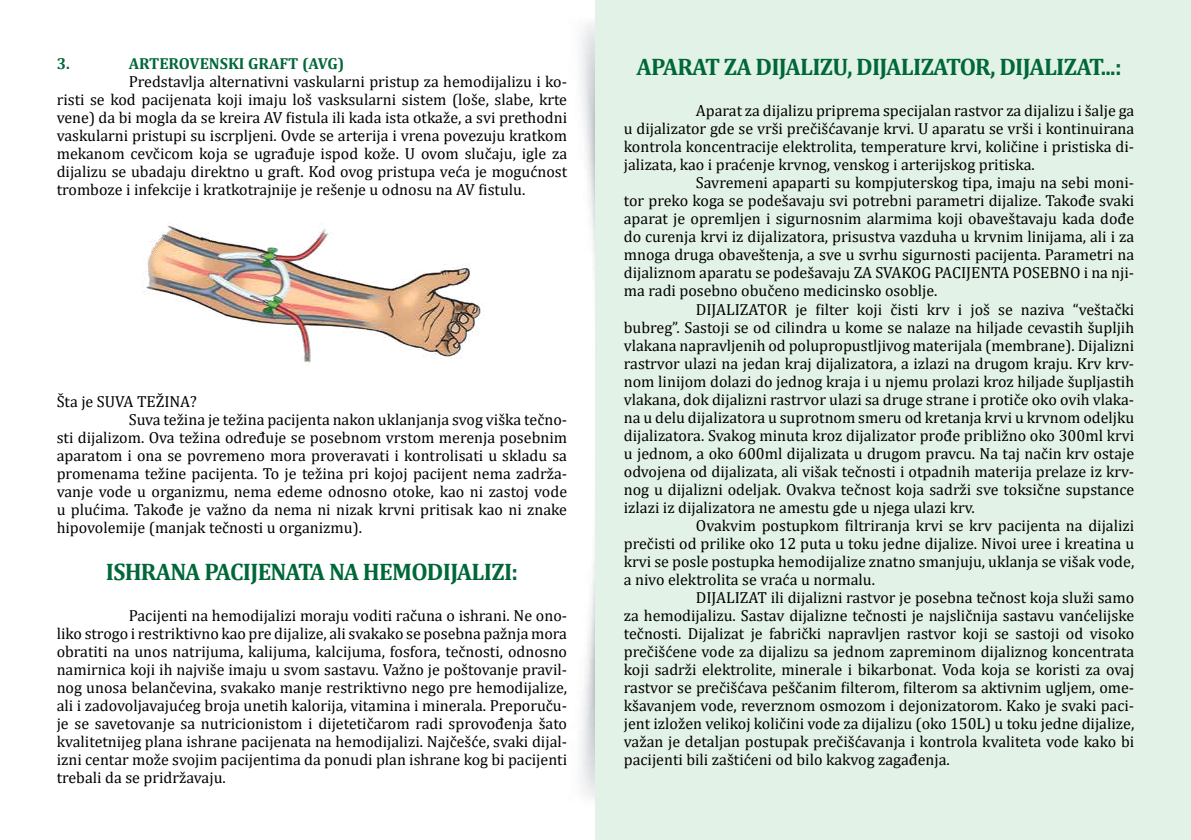
<style>
.page{position:relative;width:1191px;height:840px;background:#fff}
.page>*{position:absolute;margin:0;border:0;box-sizing:border-box;transform-origin:0 0}
.t1{font:700 24px "Cambria";letter-spacing:-.03em;color:#006838}
.t2{font:16px/18px "Cambria";color:#000;text-align:justify}
.t3{font:700 16px "Cambria";color:#006838}
</style>
<div class="page">
<img style="left:580px;top:23px;width:15px;height:775px">
<div style="left:595px;top:0;width:596px;height:839px;background:#e3f2e7"></div>
<img style="left:142px;top:225px;width:342px;height:140px">
<p class="t3" style="left:57px;top:52px;width:15px">3.</p>
<p class="t3" style="left:129px;top:52px;width:217px">ARTEROVENSKI GRAFT (AVG)</p>
<p class="t2" style="left:57px;top:73px;width:512px;text-indent:72px">Predstavlja alternativni vaskularni pristup za hemodijalizu i ko&shy;risti se kod pacijenata koji imaju loš vasksularni sistem (loše, slabe, krte vene) da bi mogla da se kreira AV fistula ili kada ista otkaže, a svi prethodni vaskularni pristupi su iscrpljeni. Ovde se arterija i vrena povezuju kratkom mekanom cevčicom koja se ugrađuje ispod kože. U ovom slučaju, igle za dijalizu se ubadaju direktno u graft. Kod ovog pristupa veća je mogućnost tromboze i infekcije i kratkotrajnije je rešenje u odnosu na AV fistulu.</p>
<p class="t2" style="left:57px;top:392px;width:142px">Šta je SUVA TEŽINA?</p>
<p class="t2" style="left:129px;top:410px;width:440px">Suva težina je težina pacijenta nakon uklanjanja svog viška tečno-</p>
<p class="t2" style="left:57px;top:428px;width:512px">sti dijalizom. Ova težina određuje se posebnom vrstom merenja posebnim</p>
<p class="t2" style="left:57px;top:446px;width:512px">aparatom i ona se povremeno mora proveravati i kontrolisati u skladu sa</p>
<p class="t2" style="left:57px;top:464px;width:512px">promenama težine pacijenta. To je težina pri kojoj pacijent nema zadrža-</p>
<p class="t2" style="left:57px;top:482px;width:512px">vanje vode u organizmu, nema edeme odnosno otoke, kao ni zastoj vode</p>
<p class="t2" style="left:57px;top:500px;width:512px">u plućima. Takođe je važno da nema ni nizak krvni pritisak kao ni znake</p>
<p class="t2" style="left:57px;top:518px;width:307px">hipovolemije (manjak tečnosti u organizmu).</p>
<h1 class="t1" style="left:106px;top:554px;width:414px">ISHRANA PACIJENATA NA HEMODIJALIZI:</h1>
<p class="t2" style="left:57px;top:606px;width:512px;text-indent:72px">Pacijenti na hemodijalizi moraju voditi računa o ishrani. Ne ono&shy;liko strogo i restriktivno kao pre dijalize, ali svakako se posebna pažnja mora obratiti na unos natrijuma, kalijuma, kalcijuma, fosfora, tečnosti, odnosno namirnica koji ih najviše imaju u svom sastavu. Važno je poštovanje pravil&shy;nog unosa belančevina, svakako manje restriktivno nego pre hemodijalize, ali i zadovoljavajućeg broja unetih kalorija, vitamina i minerala. Preporuču&shy;je se savetovanje sa nutricionistom i dijetetičarom radi sprovođenja šato kvalitetnijeg plana ishrane pacijenata na hemodijalizi. Najčešće, svaki dijal&shy;izni centar može svojim pacijentima da ponudi plan ishrane kog bi pacijenti trebali da se pridržavaju.</p>
<h1 class="t1" style="left:636px;top:50px;width:486px">APARAT ZA DIJALIZU, DIJALIZATOR, DIJALIZAT...:</h1>
<p class="t2" style="left:696px;top:102px;width:440px">Aparat za dijalizu priprema specijalan rastvor za dijalizu i šalje ga</p>
<p class="t2" style="left:624px;top:120px;width:512px">u dijalizator gde se vrši prečišćavanje krvi. U aparatu se vrši i kontinuirana</p>
<p class="t2" style="left:624px;top:138px;width:512px">kontrola koncentracije elektrolita, temperature krvi, količine i pristiska di-</p>
<p class="t2" style="left:624px;top:156px;width:412px">jalizata, kao i praćenje krvnog, venskog i arterijskog pritiska.</p>
<p class="t2" style="left:696px;top:174px;width:440px">Savremeni apaparti su kompjuterskog tipa, imaju na sebi moni-</p>
<p class="t2" style="left:624px;top:192px;width:512px">tor preko koga se podešavaju svi potrebni parametri dijalize. Takođe svaki</p>
<p class="t2" style="left:624px;top:210px;width:512px">aparat je opremljen i sigurnosnim alarmima koji obaveštavaju kada dođe</p>
<p class="t2" style="left:624px;top:228px;width:512px">do curenja krvi iz dijalizatora, prisustva vazduha u krvnim linijama, ali i za</p>
<p class="t2" style="left:624px;top:246px;width:512px">mnoga druga obaveštenja, a sve u svrhu sigurnosti pacijenta. Parametri na</p>
<p class="t2" style="left:624px;top:264px;width:512px">dijaliznom aparatu se podešavaju ZA SVAKOG PACIJENTA POSEBNO i na nji-</p>
<p class="t2" style="left:624px;top:282px;width:315px">ma radi posebno obučeno medicinsko osoblje.</p>
<p class="t2" style="left:696px;top:300px;width:440px">DIJALIZATOR je filter koji čisti krv i još se naziva “veštački</p>
<p class="t2" style="left:624px;top:318px;width:512px">bubreg”. Sastoji se od cilindra u kome se nalaze na hiljade cevastih šupljih</p>
<p class="t2" style="left:624px;top:336px;width:512px">vlakana napravljenih od polupropustljivog materijala (membrane). Dijalizni</p>
<p class="t2" style="left:624px;top:354px;width:512px">rastrvor ulazi na jedan kraj dijalizatora, a izlazi na drugom kraju. Krv krv-</p>
<p class="t2" style="left:624px;top:372px;width:512px">nom linijom dolazi do jednog kraja i u njemu prolazi kroz hiljade šupljastih</p>
<p class="t2" style="left:624px;top:390px;width:512px">vlakana, dok dijalizni rastrvor ulazi sa druge strane i protiče oko ovih vlaka-</p>
<p class="t2" style="left:624px;top:408px;width:512px">na u delu dijalizatora u suprotnom smeru od kretanja krvi u krvnom odeljku</p>
<p class="t2" style="left:624px;top:426px;width:512px">dijalizatora. Svakog minuta kroz dijalizator prođe približno oko 300ml krvi</p>
<p class="t2" style="left:624px;top:444px;width:512px">u jednom, a oko 600ml dijalizata u drugom pravcu. Na taj način krv ostaje</p>
<p class="t2" style="left:624px;top:462px;width:512px">odvojena od dijalizata, ali višak tečnosti i otpadnih materija prelaze iz krv-</p>
<p class="t2" style="left:624px;top:480px;width:512px">nog u dijalizni odeljak. Ovakva tečnost koja sadrži sve toksične supstance</p>
<p class="t2" style="left:624px;top:498px;width:352px">izlazi iz dijalizatora ne amestu gde u njega ulazi krv.</p>
<p class="t2" style="left:696px;top:516px;width:440px">Ovakvim postupkom filtriranja krvi se krv pacijenta na dijalizi</p>
<p class="t2" style="left:624px;top:534px;width:512px">prečisti od prilike oko 12 puta u toku jedne dijalize. Nivoi uree i kreatina u</p>
<p class="t2" style="left:624px;top:552px;width:512px">krvi se posle postupka hemodijalize znatno smanjuju, uklanja se višak vode,</p>
<p class="t2" style="left:624px;top:570px;width:253px">a nivo elektrolita se vraća u normalu.</p>
<p class="t2" style="left:696px;top:588px;width:440px">DIJALIZAT ili dijalizni rastvor je posebna tečnost koja služi samo</p>
<p class="t2" style="left:624px;top:606px;width:512px">za hemodijalizu. Sastav dijalizne tečnosti je najsličnija sastavu vanćelijske</p>
<p class="t2" style="left:624px;top:624px;width:512px">tečnosti. Dijalizat je fabrički napravljen rastvor koji se sastoji od visoko</p>
<p class="t2" style="left:624px;top:642px;width:512px">prečišćene vode za dijalizu sa jednom zapreminom dijaliznog koncentrata</p>
<p class="t2" style="left:624px;top:660px;width:512px">koji sadrži elektrolite, minerale i bikarbonat. Voda koja se koristi za ovaj</p>
<p class="t2" style="left:624px;top:678px;width:512px">rastvor se prečišćava peščanim filterom, filterom sa aktivnim ugljem, ome-</p>
<p class="t2" style="left:624px;top:696px;width:512px">kšavanjem vode, reverznom osmozom i dejonizatorom. Kako je svaki paci-</p>
<p class="t2" style="left:624px;top:714px;width:512px">jent izložen velikoj količini vode za dijalizu (oko 150L) u toku jedne dijalize,</p>
<p class="t2" style="left:624px;top:732px;width:512px">važan je detaljan postupak prečišćavanja i kontrola kvaliteta vode kako bi</p>
<p class="t2" style="left:624px;top:750px;width:327px">pacijenti bili zaštićeni od bilo kakvog zagađenja.</p>
</div>
